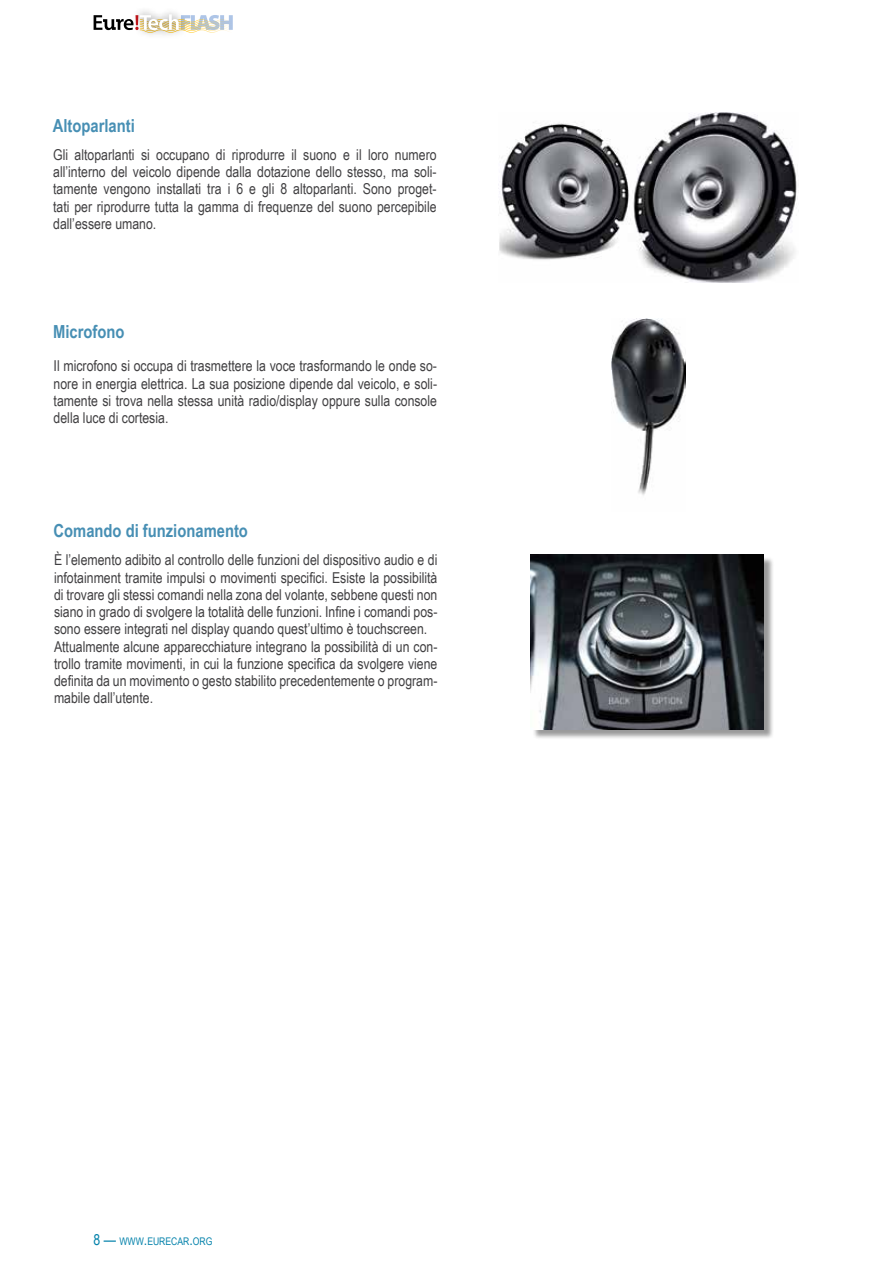
<style>
.page{position:relative;width:893px;height:1263px;background:#fff}
.page>*{position:absolute;margin:0;border:0;box-sizing:border-box;transform-origin:0 0}
.t1{font:700 18px "Arial Narrow";color:#478fb4}
.t2{font:15px/17.2px "Arial Narrow";color:#414042;text-align:justify}
.t3{font:10.5px "Arial Narrow";color:#0482ab}
.s1{font-size:15px}
</style>
<div class="page">
<svg style="left:94px;top:14px;width:139px;height:19px"></svg>
<img style="left:499px;top:113px;width:299px;height:170px">
<img style="left:612px;top:319px;width:73px;height:176px">
<div style="left:532px;top:556px;width:242px;height:184px;background:#000;opacity:.4"></div>
<img style="left:531px;top:554px;width:233px;height:175px">
<p class="t1" style="left:53px;top:112px;width:84px">Altoparlanti</p>
<p class="t2" style="left:53px;top:145px;width:385px">Gli altoparlanti si occupano di riprodurre il suono e il loro numero all’interno del veicolo dipende dalla dotazione dello stesso, ma soli&shy;tamente vengono installati tra i 6 e gli 8 altoparlanti. Sono proget&shy;tati per riprodurre tutta la gamma di frequenze del suono percepibile dall’essere umano.</p>
<p class="t1" style="left:53px;top:318px;width:73px">Microfono</p>
<p class="t2" style="left:54px;top:357px;width:385px">Il microfono si occupa di trasmettere la voce trasformando le onde so&shy;nore in energia elettrica. La sua posizione dipende dal veicolo, e soli&shy;tamente si trova nella stessa unità radio/display oppure sulla console della luce di cortesia.</p>
<p class="t1" style="left:54px;top:517px;width:196px">Comando di funzionamento</p>
<p class="t2" style="left:54px;top:551px;width:385px;text-align:left">È l’elemento adibito al controllo delle funzioni del dispositivo audio e di infotainment tramite impulsi o movimenti specifici. Esiste la possibilità di trovare gli stessi comandi nella zona del volante, sebbene questi non siano in grado di svolgere la totalità delle funzioni. Infine i comandi pos&shy;sono essere integrati nel display quando quest’ultimo è touchscreen.<br>Attualmente alcune apparecchiature integrano la possibilità di un con&shy;trollo tramite movimenti, in cui la funzione specifica da svolgere viene definita da un movimento o gesto stabilito precedentemente o program&shy;mabile dall’utente.</p>
<p class="t3" style="left:94px;top:1233px;width:120px"><span class="s1">8 —</span> WWW<span class="s1">.</span>EURECAR<span class="s1">.</span>ORG</p>
</div>
